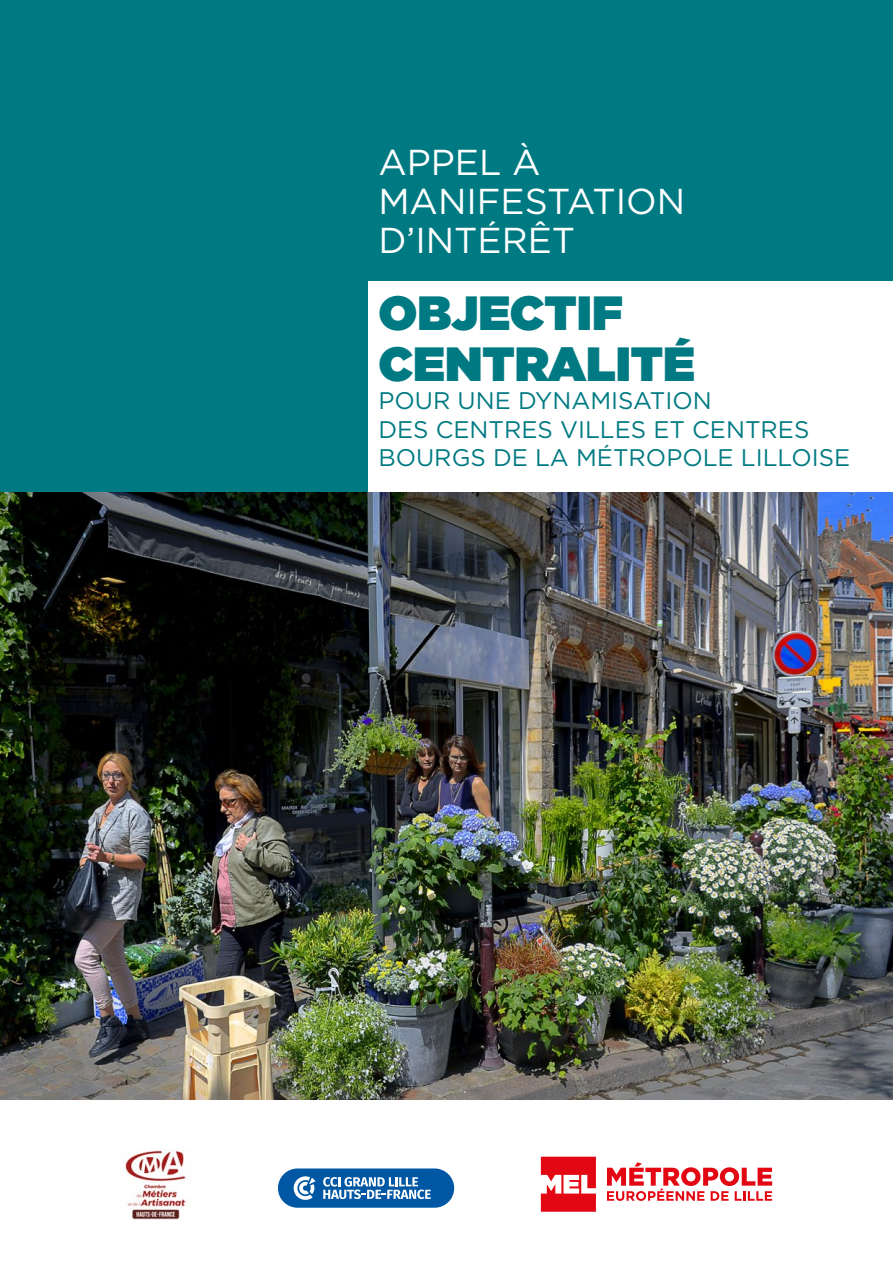
<style>
.page{position:relative;width:893px;height:1263px;background:#fff}
.page>*{position:absolute;margin:0;border:0;box-sizing:border-box;transform-origin:0 0}
.t1{font:900 48px/51px "Gotham";color:#007a82}
.t2{font:36px/39px "Gotham";color:#fff}
.t3{font:24px/28.5px "Gotham";color:#007a82}
</style>
<div class="page">
<div style="left:0;top:0;width:893px;height:1099px;background:#007a82"></div>
<img style="left:0;top:492px;width:893px;height:607px">
<svg style="left:541px;top:1157px;width:55px;height:55px"></svg>
<svg style="left:607px;top:1162px;width:165px;height:39px"></svg>
<img style="left:125px;top:1149px;width:61px;height:70px">
<div style="left:278px;top:1168px;width:176px;height:40px;background:#0058a5;border-radius:19px"></div>
<svg style="left:294px;top:1176px;width:21px;height:24px"></svg>
<svg style="left:323px;top:1177px;width:108px;height:22px"></svg>
<div style="left:369px;top:281px;width:524px;height:211px;background:#fff"></div>
<p class="t2" style="left:378px;top:142px;width:308px">APPEL À<br>MANIFESTATION<br>D’INTÉRÊT</p>
<p class="t1" style="left:378px;top:286px;width:318px">OBJECTIF<br>CENTRALITÉ</p>
<p class="t3" style="left:378px;top:386px;width:473px">POUR UNE DYNAMISATION<br>DES CENTRES VILLES ET CENTRES<br>BOURGS DE LA MÉTROPOLE LILLOISE</p>
</div>
